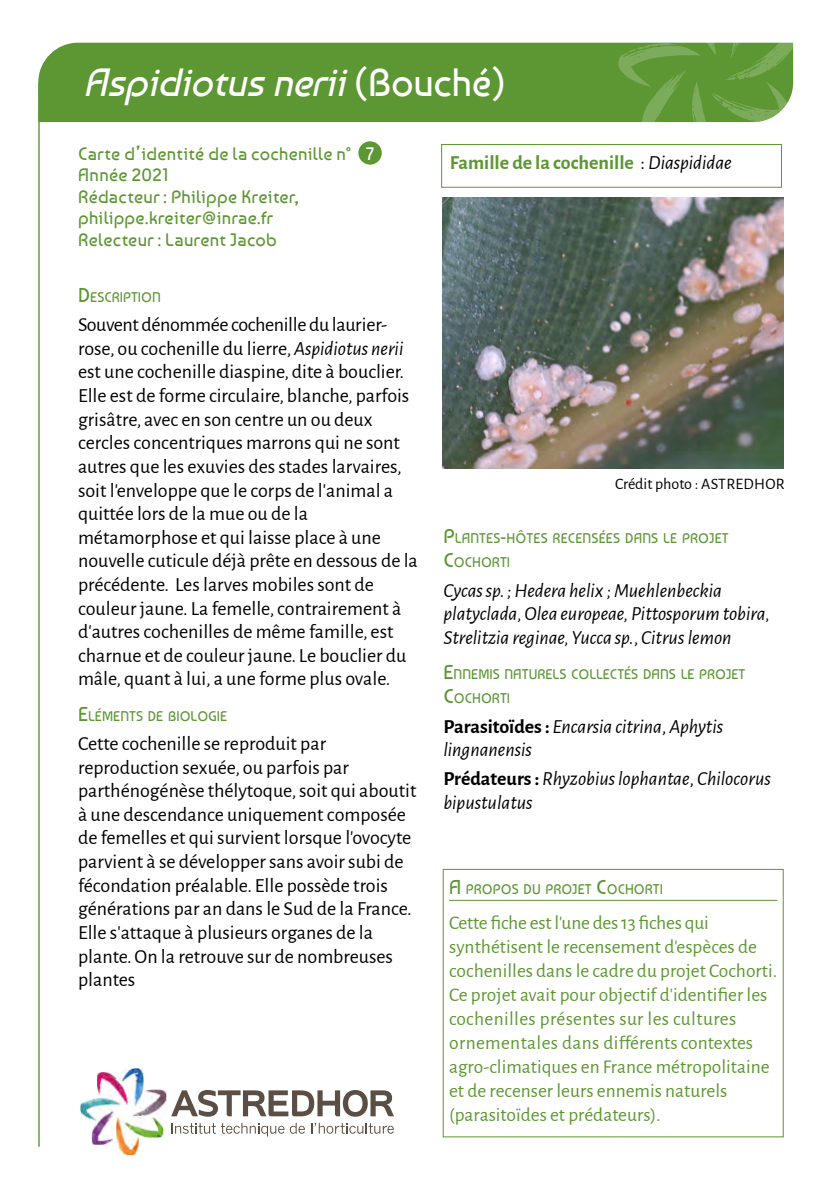
<style>
.page{position:relative;width:840px;height:1191px;background:#fff}
.page>*{position:absolute;margin:0;border:0;box-sizing:border-box;transform-origin:0 0}
.t1{font:italic 39.2px "Baumans";color:#fff}
.t2{font:20px/23.6px "Alegreya Sans";color:#000}
.t3{font:italic 20px/23.6px "Alegreya Sans";color:#000}
.t4{font:700 20px "Alegreya Sans";color:#5d9733}
.t5{font:19.4px/24px "Alegreya Sans";color:#5d9733}
.t6{font:18px/21.6px "Baumans";letter-spacing:.015em;color:#5d9733}
.t7{font:18px "Baumans";color:#fff}
.t8{font:16px "Alegreya Sans";color:#000}
.t9{font:14px/24px "Baumans";color:#5d9733}
.s1{font-style:normal}
.s2{font-size:20px}
.s3{font-style:italic}
.s4{font-weight:400;color:#000}
.s5{font-weight:400;font-style:italic;color:#000}
.s6{font-weight:700;font-style:normal}
</style>
<div class="page">
<svg style="left:171px;top:1090px;width:223px;height:26px"></svg>
<svg style="left:171px;top:1122px;width:113px;height:14px"></svg>
<svg style="left:290px;top:1122px;width:15px;height:11px"></svg>
<svg style="left:311px;top:1122px;width:82px;height:11px"></svg>
<img style="left:80px;top:1068px;width:86px;height:87px">
<div style="left:38px;top:43px;width:580px;height:79px;background:#5d9733"></div>
<svg style="left:618px;top:42px;width:174px;height:118px"></svg>
<hr style="left:38px;top:82px;width:2px;height:1064px;background:#5d9733">
<hr style="left:449px;top:899px;width:327px;height:1px;background:#5d9733">
<img style="left:442px;top:197px;width:340px;height:271px">
<div style="left:358px;top:141px;width:23px;height:24px;background:#5d9733;border-radius:50%"></div>
<div style="left:441px;top:144px;width:340px;height:44px;border:1px solid #5d9733"></div>
<h1 class="t1" style="left:83px;top:59px;width:424px">Aspidiotusnerii<span class="s1">( B o u c h é )</span></h1>
<p class="t6" style="left:78px;top:142px;width:275px">Carte d’identité de la cochenille n°<br>Année 2021<br>Rédacteur : Philippe Kreiter, philippe.kreiter@inrae.fr<br>Relecteur : Laurent Jacob</p>
<p class="t7" style="left:366px;top:143px;width:10px">7</p>
<p class="t9" style="left:78px;top:285px;width:84px"><span class="s2">D</span> ESCRIPTION</p>
<p class="t2" style="left:78px;top:312px;width:341px">Souvent dénommée cochenille du laurier&shy;rose, ou cochenille du lierre, <span class="s3">Aspidiotus nerii </span>est une cochenille diaspine, dite à bouclier.<br>Elle est de forme circulaire, blanche, parfois grisâtre, avec en son centre un ou deux cercles concentriques marrons qui ne sont autres que les exuvies des stades larvaires, soit l’enveloppe que le corps de l’animal a quittée lors de la mue ou de la métamorphose et qui laisse place à une nouvelle cuticule déjà prête en dessous de la précédente. Les larves mobiles sont de couleur jaune. La femelle, contrairement à d’autres cochenilles de même famille, est charnue et de couleur jaune. Le bouclier du mâle, quant à lui, a une forme plus ovale.</p>
<p class="t9" style="left:78px;top:704px;width:151px"><span class="s2">E</span>LÉMENTS DE BIOLOGIE</p>
<p class="t2" style="left:78px;top:731px;width:339px">Cette cochenille se reproduit par reproduction sexuée, ou parfois par parthénogénèse thélytoque, soit qui aboutit à une descendance uniquement composée de femelles et qui survient lorsque l’ovocyte parvient à se développer sans avoir subi de fécondation préalable. Elle possède trois générations par an dans le Sud de la France.<br>Elle s’attaque à plusieurs organes de la plante. On la retrouve sur de nombreuses plantes</p>
<p class="t4" style="left:449px;top:148px;width:283px">Famille de la cochenille <span class="s4">:</span> <span class="s5">Diaspididae</span></p>
<p class="t8" style="left:614px;top:472px;width:171px">Crédit photo : ASTREDHOR</p>
<p class="t9" style="left:443px;top:526px;width:287px"><span class="s2">P</span>LANTES<span class="s2">-</span>HÔTES RECENSÉES DANS LE PROJET<br><span class="s2">C</span>OCHORTI</p>
<p class="t3" style="left:443px;top:577px;width:328px">Cycas sp. ; Hedera helix ; Muehlenbeckia platyclada, Olea europeae, Pittosporum tobira,<br>Strelitzia reginae, Yucca sp.<span class="s1">,</span> Citrus lemon</p>
<p class="t9" style="left:443px;top:662px;width:303px"><span class="s2">E</span>NNEMIS NATURELS COLLECTÉS DANS LE PROJET<br><span class="s2">C</span>OCHORTI</p>
<p class="t3" style="left:443px;top:713px;width:281px"><span class="s6">Parasito¨ides :</span> Encarsia citrina<span class="s1">,</span> Aphytis lingnanensis</p>
<p class="t3" style="left:443px;top:766px;width:328px"><span class="s6">Prédateurs:</span> Rhyzobius lophantae<span class="s1">,</span> Chilocorus bipustulatus</p>
<p class="t9" style="left:449px;top:877px;width:215px"><span class="s2">A</span> PROPOS DU PROJET <span class="s2">C</span>OCHORTI</p>
<p class="t5" style="left:449px;top:910px;width:329px">Cette fiche est l’une des 13 fiches qui synthétisent le recensement d’espèces de cochenilles dans le cadre du projet Cochorti.<br>Ce projet avait pour objectif d'identifier les cochenilles présentes sur les cultures ornementales dans différents contextes agro-climatiques en France métropolitaine et de recenser leurs ennemis naturels (parasitoïdes et prédateurs).</p>
</div>
